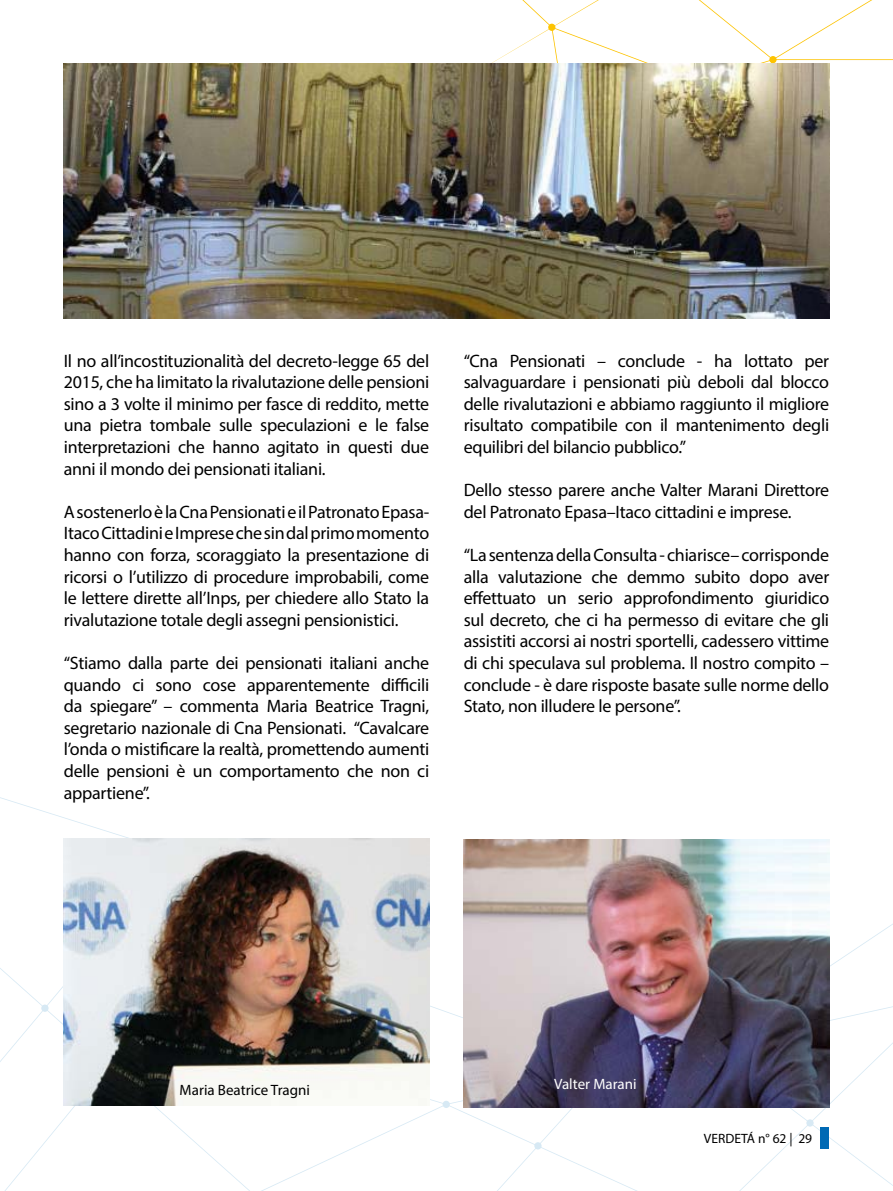
<style>
.page{position:relative;width:893px;height:1191px;background:#fff}
.page>*{position:absolute;margin:0;border:0;box-sizing:border-box;transform-origin:0 0}
.t1{font:18px/21.6px "Myriad Pro";letter-spacing:-.015em;color:#000;text-align:justify}
.t2{font:15px "Myriad Pro";color:#000}
.t3{font:15px "Myriad Pro";color:#fff}
.t4{font:13.5px "Myriad Pro";color:#000}
</style>
<div class="page">
<svg style="left:497px;top:1047px;width:396px;height:144px"></svg>
<svg style="left:0;top:797px;width:464px;height:272px"></svg>
<svg style="left:0;top:852px;width:64px;height:225px"></svg>
<svg style="left:829px;top:924px;width:64px;height:123px"></svg>
<div style="left:41px;top:1004px;width:8px;height:7px;background:#d7e9f4;border-radius:50%"></div>
<div style="left:534px;top:1142px;width:8px;height:7px;background:#d7e9f4;border-radius:50%"></div>
<div style="left:443px;top:1100px;width:7px;height:8px;background:#d7e9f4;border-radius:50%"></div>
<div style="left:806px;top:1119px;width:8px;height:7px;background:#d7e9f4;border-radius:50%"></div>
<svg style="left:456px;top:0;width:437px;height:98px"></svg>
<div style="left:769px;top:56px;width:8px;height:7px;background:#fdc300;border-radius:50%"></div>
<div style="left:548px;top:24px;width:7px;height:7px;background:#fdc300;border-radius:50%"></div>
<div style="left:821px;top:1127px;width:8px;height:21px;background:#0069b4"></div>
<img style="left:64px;top:838px;width:365px;height:268px">
<img style="left:464px;top:839px;width:365px;height:268px">
<img style="left:64px;top:64px;width:765px;height:254px">
<p class="t1" style="left:64px;top:349px;width:367px">Il no all’incostituzionalità del decreto-legge 65 del 2015, che ha limitato la rivalutazione delle pensioni sino a 3 volte il minimo per fasce di reddito, mette una pietra tombale sulle speculazioni e le false interpretazioni che hanno agitato in questi due anni il mondo dei pensionati italiani.</p>
<p class="t1" style="left:64px;top:500px;width:367px">A sostenerlo è la Cna Pensionati e il Patronato Epasa-Itaco Cittadini e Imprese che sin dal primo momento hanno con forza, scoraggiato la presentazione di ricorsi o l’utilizzo di procedure improbabili, come le lettere dirette all’Inps, per chiedere allo Stato la rivalutazione totale degli assegni pensionistici.</p>
<p class="t1" style="left:64px;top:652px;width:367px">“Stiamo dalla parte dei pensionati italiani anche quando ci sono cose apparentemente difficili da spiegare” – commenta Maria Beatrice Tragni, segretario nazionale di Cna Pensionati. “Cavalcare l’onda o mistificare la realtà, promettendo aumenti delle pensioni è un comportamento che non ci appartiene”.</p>
<p class="t1" style="left:464px;top:349px;width:367px">“Cna Pensionati – conclude - ha lottato per salvaguardare i pensionati più deboli dal blocco delle rivalutazioni e abbiamo raggiunto il migliore risultato compatibile con il mantenimento degli equilibri del bilancio pubblico.”</p>
<p class="t1" style="left:464px;top:479px;width:367px">Dello stesso parere anche Valter Marani Direttore del Patronato Epasa–Itaco cittadini e imprese.</p>
<p class="t1" style="left:464px;top:544px;width:367px">“La sentenza della Consulta - chiarisce– corrisponde alla valutazione che demmo subito dopo aver effettuato un serio approfondimento giuridico sul decreto, che ci ha permesso di evitare che gli assistiti accorsi ai nostri sportelli, cadessero vittime di chi speculava sul problema. Il nostro compito – conclude - è dare risposte basate sulle norme dello Stato, non illudere le persone”.</p>
<p class="t2" style="left:180px;top:1080px;width:132px">Maria Beatrice Tragni</p>
<p class="t3" style="left:554px;top:1074px;width:84px">Valter Marani</p>
<p class="t4" style="left:704px;top:1129px;width:110px">VERDETÁ n° 62 | 29</p>
</div>
